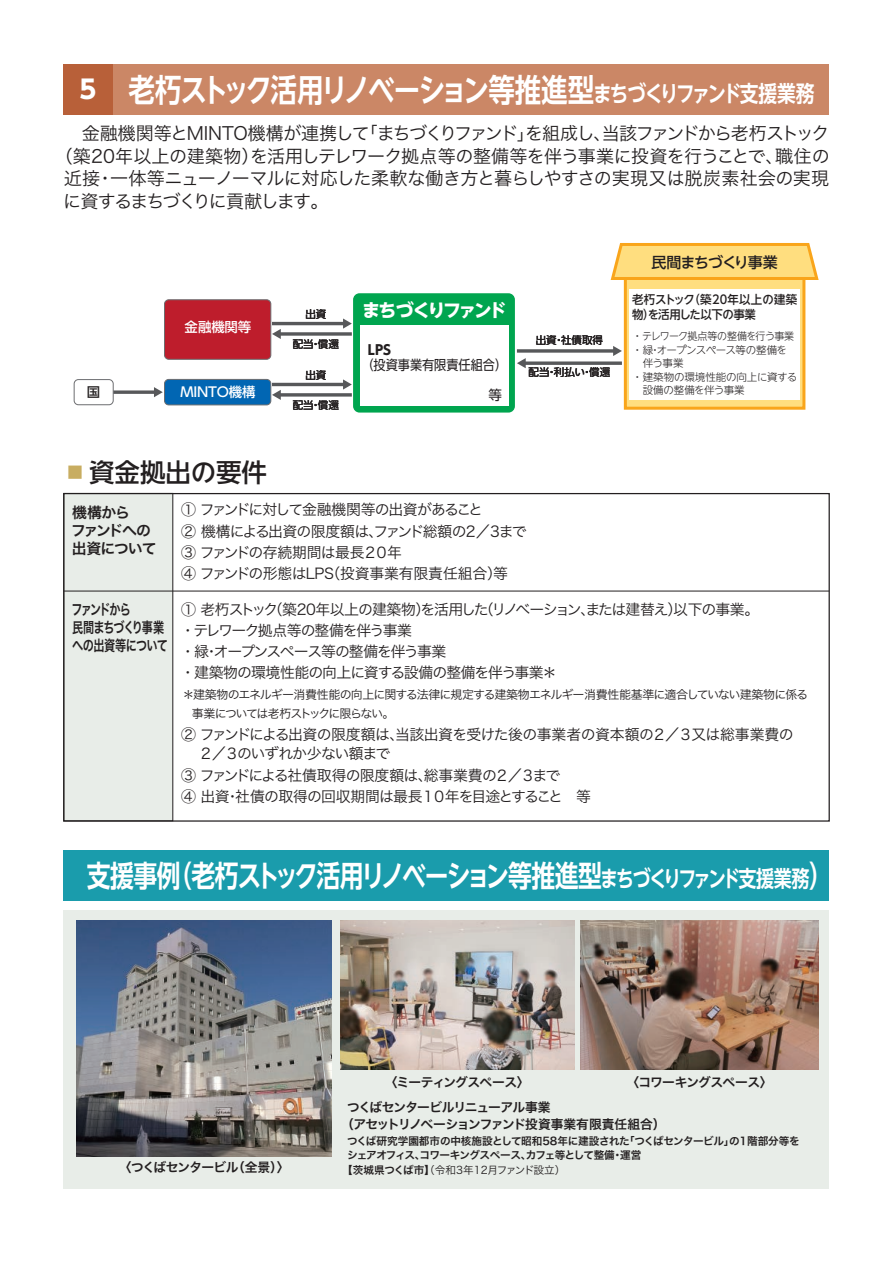
<style>
.page{position:relative;width:893px;height:1263px;background:#fff}
.page>*{position:absolute;margin:0;border:0;box-sizing:border-box;transform-origin:0 0}
.t1{font:700 31.95px "UD Shin Go NT Pro De";letter-spacing:-.055em;color:#fff;scale:.83 1}
.t2{font:700 29.7px "UD Shin Go NT Pro De";letter-spacing:-.055em;color:#fff;scale:.8 1}
.t3{font:500 25.5px "UD Shin Go NT Pro";color:#231f20}
.t4{font:18px "Hira Kaku Pro W3";letter-spacing:-.08em;color:#231f20}
.t5{font:18px "Hira Kaku Pro W3";letter-spacing:-.025em;color:#231f20}
.t6{font:18px "Hira Kaku Pro W3";letter-spacing:-.045em;color:#231f20}
.t7{font:18px "Hira Kaku Pro W3";letter-spacing:-.1em;color:#231f20}
.t8{font:700 18px "UD Shin Go NT Pro";letter-spacing:-.14em;color:#fff}
.t9{font:500 15px "UD Shin Go NT Pro";letter-spacing:-.075em;color:#231f20}
.t10{font:14.85px/21.3px "Hira Kaku Pro W3";letter-spacing:-.065em;color:#231f20}
.t11{font:14.85px/19.2px "Hira Kaku Pro W3";letter-spacing:-.04em;color:#231f20}
.t12{font:14.85px/18px "Hira Kaku Pro W6";letter-spacing:-.085em;color:#231f20;scale:.75 1}
.t13{font:14.85px/18px "Hira Kaku Pro W6";letter-spacing:-.085em;color:#231f20}
.t14{font:500 13.5px "UD Shin Go NT Pro";letter-spacing:-.01em;color:#fff}
.t15{font:13.5px "UD Shin Go NT Pro";color:#231f20;scale:.9 1}
.t16{font:700 13.5px "UD Shin Go NT Pro";color:#231f20}
.t17{font:500 13.5px "UD Shin Go NT Pro";color:#231f20}
.t18{font:13.5px "UD Shin Go NT Pro";color:#231f20}
.t19{font:12.75px/17px "Hira Kaku Pro W6";letter-spacing:-.06em;color:#231f20}
.t20{font:12px/19.2px "Hira Kaku Pro W3";letter-spacing:-.075em;color:#231f20}
.t21{font:500 12px/15px "UD Shin Go NT Pro";letter-spacing:-.025em;color:#231f20;scale:.95 1}
.t22{font:10.65px/14.9px "Hira Kaku Pro W6";letter-spacing:-.045em;color:#231f20}
.t23{font:10.65px "Hira Kaku Pro W3";letter-spacing:-.02em;color:#231f20}
.t24{font:10.5px "UD Shin Go NT Pro";color:#231f20}
.t25{font:300 10.5px "UD Shin Go NT Pro";letter-spacing:-.015em;color:#231f20}
.t26{font:300 10.5px "UD Shin Go NT Pro";letter-spacing:-.04em;color:#231f20}
.t27{font:300 10.5px "UD Shin Go NT Pro";letter-spacing:-.065em;color:#231f20}
.s1{font-family:"UD Shin Go NT Pro";font-size:25.5px}
.s2{font-size:22.5px}
.s3{font-family:"Hira Kaku Pro W6"}
</style>
<div class="page">
<div style="left:165px;top:379px;width:106px;height:26px;background:#0166b3;border-radius:4px"></div>
<div style="left:164px;top:379px;width:107px;height:26px;border:1px solid #6c6d70;border-radius:4px"></div>
<svg style="left:114px;top:390px;width:40px;height:4px"></svg>
<svg style="left:154px;top:387px;width:9px;height:10px"></svg>
<div style="left:74px;top:379px;width:40px;height:26px;border:1px solid #6c6d70;border-radius:4px"></div>
<div style="left:165px;top:300px;width:106px;height:59px;background:#be1d2c;border-radius:4px"></div>
<div style="left:164px;top:299px;width:107px;height:61px;border:1px solid #6c6d70;border-radius:4px"></div>
<div style="left:355px;top:295px;width:158px;height:115px;background:#00a54f;border-radius:4px"></div>
<div style="left:353px;top:293px;width:162px;height:120px;border:4px solid #00a54f;border-radius:4px"></div>
<div style="left:360px;top:325px;width:148px;height:81px;background:#fff"></div>
<div style="left:625px;top:264px;width:179px;height:144px;background:#ffde7f"></div>
<div style="left:624px;top:262px;width:181px;height:148px;border:3px solid #f9a51b"></div>
<div style="left:630px;top:289px;width:170px;height:111px;background:#fff"></div>
<hr style="left:272px;top:322px;width:72px;height:3px;background:#57585a">
<svg style="left:343px;top:318px;width:9px;height:11px"></svg>
<svg style="left:281px;top:332px;width:71px;height:4px"></svg>
<svg style="left:272px;top:329px;width:9px;height:10px"></svg>
<svg style="left:610px;top:243px;width:209px;height:39px"></svg>
<svg style="left:517px;top:346px;width:105px;height:22px"></svg>
<hr style="left:272px;top:383px;width:72px;height:3px;background:#57585a">
<svg style="left:343px;top:379px;width:9px;height:11px"></svg>
<svg style="left:281px;top:393px;width:71px;height:4px"></svg>
<svg style="left:272px;top:390px;width:9px;height:10px"></svg>
<div style="left:64px;top:493px;width:109px;height:328px;background:#e8ede8"></div>
<hr style="left:64px;top:591px;width:765px;height:1px;background:#231f20">
<div style="left:64px;top:64px;width:765px;height:50px;background:#cb8766"></div>
<div style="left:64px;top:64px;width:49px;height:50px;background:#b86039"></div>
<div style="left:64px;top:850px;width:765px;height:50px;background:#1a9cac"></div>
<div style="left:64px;top:910px;width:765px;height:278px;background:#e8ede8"></div>
<img style="left:77px;top:921px;width:255px;height:236px">
<img style="left:580px;top:921px;width:239px;height:148px">
<img style="left:340px;top:921px;width:234px;height:148px">
<h1 class="t1" style="left:80px;top:64px;width:887px"><span class="s1">5</span> 老朽ストック活用リノベーション等推進型<span class="s2">まちづくりファンド支援業務</span></h1>
<p class="t4" style="left:82px;top:118px;width:749px">金融機関等とMINTO機構が連携して「まちづくりファンド」を組成し、当該ファンドから老朽ストック</p>
<p class="t5" style="left:55px;top:140px;width:776px">（築20年以上の建築物）を活用しテレワーク拠点等の整備等を伴う事業に投資を行うことで、職住の</p>
<p class="t6" style="left:64px;top:163px;width:767px">近接・一体等ニューノーマルに対応した柔軟な働き方と暮らしやすさの実現又は脱炭素社会の実現</p>
<p class="t7" style="left:63px;top:185px;width:267px">に資するまちづくりに貢献します。</p>
<p class="t14" style="left:185px;top:316px;width:68px">金融機関等</p>
<p class="t17" style="left:87px;top:381px;width:15px">国</p>
<p class="t14" style="left:180px;top:381px;width:77px">MINTO機構</p>
<p class="t24" style="left:305px;top:306px;width:22px">出資</p>
<p class="t24" style="left:293px;top:335px;width:48px">配当・償還</p>
<p class="t24" style="left:305px;top:367px;width:22px">出資</p>
<p class="t24" style="left:293px;top:396px;width:48px">配当・償還</p>
<p class="t8" style="left:362px;top:296px;width:146px">まちづくりファンド</p>
<p class="t16" style="left:368px;top:339px;width:25px">LPS</p>
<p class="t15" style="left:361px;top:354px;width:164px">（投資事業有限責任組合）</p>
<p class="t18" style="left:488px;top:384px;width:15px">等</p>
<p class="t24" style="left:536px;top:332px;width:69px">出資・社債取得</p>
<p class="t24" style="left:529px;top:363px;width:83px">配当・利払い・償還</p>
<p class="t9" style="left:652px;top:250px;width:128px">民間まちづくり事業</p>
<p class="t21" style="left:632px;top:292px;width:175px">老朽ストック（築20年以上の建築物）を活用した以下の事業</p>
<p class="t27" style="left:632px;top:328px;width:164px">・テレワーク拠点等の整備を行う事業</p>
<p class="t26" style="left:632px;top:341px;width:156px">・緑・オープンスペース等の整備を</p>
<p class="t26" style="left:643px;top:355px;width:42px">伴う事業</p>
<p class="t25" style="left:632px;top:368px;width:167px">・建築物の環境性能の向上に資する</p>
<p class="t25" style="left:643px;top:382px;width:103px">設備の整備を伴う事業</p>
<h3 class="t3" style="left:68px;top:451px;width:201px"><sup>■</sup> 資金拠出の要件</h3>
<p class="t13" style="left:71px;top:502px;width:87px">機構から<br>ファンドへの出資について</p>
<p class="t10" style="left:181px;top:498px;width:347px">① ファンドに対して金融機関等の出資があること　<br>② 機構による出資の限度額は、ファンド総額の2／3まで<br>③ ファンドの存続期間は最長２０年<br>④ ファンドの形態はLPS（投資事業有限責任組合）等</p>
<p class="t10" style="left:180px;top:597px;width:580px">① 老朽ストック（築20年以上の建築物）を活用した（リノベーション、または建替え）以下の事業。・テレワーク拠点等の整備を伴う事業<br>・緑・オープンスペース等の整備を伴う事業<br>・建築物の環境性能の向上に資する設備の整備を伴う事業＊</p>
<p class="t20" style="left:192px;top:684px;width:618px;text-indent:-9px">＊建築物のエネルギー消費性能の向上に関する法律に規定する建築物エネルギー消費性能基準に適合していない建築物に係る事業については老朽ストックに限らない。</p>
<p class="t11" style="left:199px;top:724px;width:597px;text-indent:-17px">② ファンドによる出資の限度額は、当該出資を受けた後の事業者の資本額の２／３又は総事業費の<br>２／３のいずれか少ない額まで</p>
<p class="t10" style="left:181px;top:763px;width:411px">③ ファンドによる社債取得の限度額は、総事業費の２／３まで<br>④ 出資・社債の取得の回収期間は最長１０年を目途とすること　等</p>
<p class="t12" style="left:71px;top:599px;width:130px">ファンドから<br>民間まちづくり事業への出資等について</p>
<h2 class="t2" style="left:87px;top:851px;width:934px">支援事例（老朽ストック活用リノベーション等推進型<span class="s2">まちづくりファンド支援業務</span>）</h2>
<p class="t19" style="left:385px;top:1073px;width:146px">〈ミーティングスペース〉</p>
<p class="t19" style="left:626px;top:1073px;width:148px">〈コワーキングスペース〉</p>
<p class="t19" style="left:341px;top:1098px;width:326px;text-indent:6px">つくばセンタービルリニューアル事業<br>（アセットリノベーションファンド投資事業有限責任組合）</p>
<p class="t22" style="left:347px;top:1132px;width:454px">つくば研究学園都市の中核施設として昭和58年に建設された「つくばセンタービル」の1階部分等をシェアオフィス、コワーキングスペース、カフェ等として整備・運営</p>
<p class="t19" style="left:119px;top:1158px;width:172px">〈つくばセンタービル（全景）〉</p>
<p class="t23" style="left:342px;top:1161px;width:225px"><span class="s3">【茨城県つくば市】</span>（令和3年12月ファンド設立）</p>
</div>
